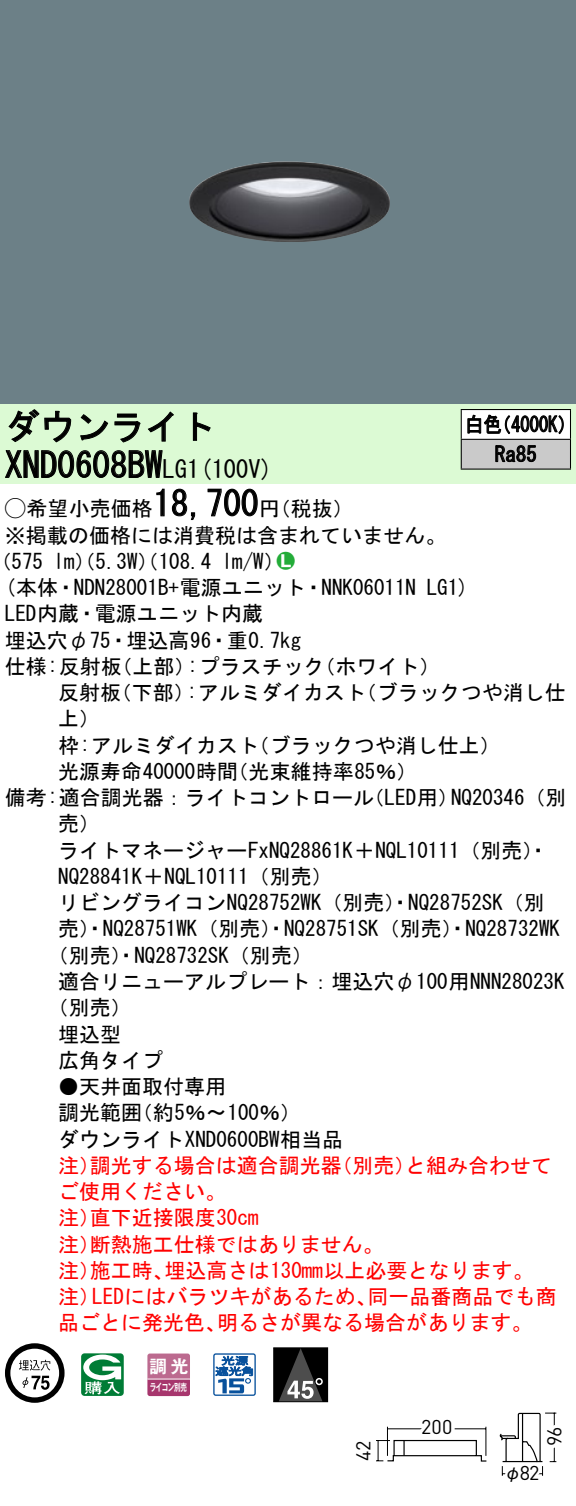
<style>
.page{position:relative;width:576px;height:1506px;background:#fff}
.page>*{position:absolute;margin:0;border:0;box-sizing:border-box;transform-origin:0 0}
.t1{font:35px "MS Gothic";color:#000}
.t2{font:24.5px "MS Gothic";color:#000}
.t3{font:21px/26.2px "MS Gothic";color:#000}
.t4{font:21px/26.2px "MS Gothic";color:#f00}
.t5{font:21px/29.8px "MS Gothic";color:#000;scale:.88 1}
.t6{font:21px "Ford Classification 1";color:#23ac38}
.t7{font:19.95px "DINOT";letter-spacing:.005em;color:#000}
.t8{font:17.5px "Gothic MB101 Pro De Bold 90 pv RKSJ H";color:#fff}
.t9{font:17.5px "Gothic BBB Pro Medium 90 pv RKSJ H";color:#000}
.t10{font:10.15px "Gothic MB101 Pro De Bold 90 pv RKSJ H";letter-spacing:-.05em;color:#fff;scale:.65 1}
.s1{font-size:24.5px}
.s2{font-family:"Ford Classification 1"}
.s3{color:#fff}
</style>
<div class="page">
<div style="left:0;top:0;width:575px;height:404px;background:#6c8087"></div>
<img style="left:189px;top:161px;width:201px;height:81px">
<div style="left:0;top:404px;width:575px;height:79px;background:#dcfad4"></div>
<svg style="left:8px;top:409px;width:64px;height:34px"></svg>
<svg style="left:80px;top:413px;width:60px;height:30px"></svg>
<svg style="left:148px;top:411px;width:25px;height:31px"></svg>
<svg style="left:192px;top:412px;width:19px;height:29px"></svg>
<svg style="left:5px;top:450px;width:158px;height:28px"></svg>
<svg style="left:156px;top:488px;width:9px;height:29px"></svg>
<svg style="left:172px;top:488px;width:24px;height:32px"></svg>
<svg style="left:207px;top:488px;width:51px;height:29px"></svg>
<svg style="left:5px;top:1343px;width:59px;height:59px"></svg>
<svg style="left:81px;top:1353px;width:43px;height:42px"></svg>
<svg style="left:147px;top:1353px;width:43px;height:43px;background:#b65b86"></svg>
<hr style="left:147px;top:1378px;width:43px;height:1px;background:#fff">
<svg style="left:213px;top:1353px;width:43px;height:42px"></svg>
<div style="left:273px;top:1347px;width:55px;height:55px;border:1px solid #000"></div>
<div style="left:273px;top:1347px;width:54px;height:54px;background:#000"></div>
<svg style="left:279px;top:1348px;width:43px;height:53px"></svg>
<div style="left:461px;top:409px;width:109px;height:30px;background:#fff"></div>
<div style="left:461px;top:439px;width:109px;height:30px;background:#cacaca"></div>
<hr style="left:460px;top:409px;width:110px;height:1px;background:#000">
<hr style="left:569px;top:410px;width:2px;height:29px;background:#000">
<hr style="left:460px;top:439px;width:110px;height:1px;background:#000">
<svg style="left:460px;top:410px;width:1px;height:58px"></svg>
<hr style="left:569px;top:440px;width:2px;height:28px;background:#000">
<hr style="left:460px;top:468px;width:110px;height:2px;background:#000">
<svg style="left:467px;top:414px;width:96px;height:20px"></svg>
<svg style="left:495px;top:445px;width:41px;height:17px"></svg>
<svg style="left:499px;top:1412px;width:58px;height:64px"></svg>
<svg style="left:376px;top:1426px;width:111px;height:36px"></svg>
<h1 class="t1" style="left:5px;top:409px;width:212px">ダウンライト</h1>
<p class="t2" style="left:187px;top:456px;width:87px">(1 100 (V</p>
<h1 class="t1" style="left:5px;top:447px;width:184px">XND0608BW<span class="s1">LG</span></h1>
<h1 class="t1" style="left:153px;top:486px;width:106px">18,700</h1>
<p class="t3" style="left:5px;top:495px;width:442px"><span class="s2">A</span>希望小売価格<br>※掲載の価格には消費税は含まれていません。</p>
<p class="t6" style="left:277px;top:550px;width:19px">2<span class="s3">7</span></p>
<p class="t3" style="left:259px;top:495px;width:96px">（円税抜(</p>
<p class="t3" style="left:222px;top:548px;width:64px">l m (W/</p>
<p class="t3" style="left:-9px;top:548px;width:54px">（575</p>
<p class="t3" style="left:54px;top:548px;width:159px">lm）（5.3 ）（W 108.4</p>
<p class="t5" style="left:494px;top:409px;width:49px;text-indent:-30px">白色<br>Ra85</p>
<p class="t5" style="left:492px;top:409px;width:96px">（4000 (K</p>
<p class="t3" style="left:5px;top:574px;width:412px">(本体・NDN28001 +B 電源ユニット・NNK06011N</p>
<p class="t3" style="left:5px;top:600px;width:259px">LED内蔵・電源ユニット内蔵</p>
<p class="t3" style="left:5px;top:627px;width:297px">埋込穴φ75・埋込高96・重0.7kg</p>
<p class="t3" style="left:314px;top:653px;width:127px">（ホワイト(</p>
<p class="t3" style="left:426px;top:574px;width:44px">LG (1</p>
<p class="t3" style="left:187px;top:653px;width:139px">:プラスチック</p>
<p class="t3" style="left:5px;top:653px;width:118px">仕様:反射板</p>
<p class="t3" style="left:111px;top:653px;width:85px">（上部）</p>
<p class="t3" style="left:58px;top:679px;width:64px">反射板上(</p>
<p class="t3" style="left:111px;top:679px;width:85px">（下部）</p>
<p class="t3" style="left:355px;top:679px;width:211px">（ブラックつや消し仕</p>
<p class="t3" style="left:187px;top:679px;width:181px">:アルミダイカスト</p>
<p class="t3" style="left:248px;top:732px;width:254px">（ブラックつや消し仕上(</p>
<p class="t3" style="left:227px;top:732px;width:191px;text-indent:-169px">枠:アルミダイカスト<br>（光束維持率85％(</p>
<p class="t3" style="left:58px;top:758px;width:181px">光源寿命40000時間</p>
<p class="t3" style="left:5px;top:784px;width:370px">備考:適合調光器：ライトコントロール</p>
<p class="t3" style="left:58px;top:810px;width:43px">売(</p>
<p class="t3" style="left:58px;top:837px;width:492px">ライトマネージャーFxNQ28861 ＋K NQL10111（別売・(</p>
<p class="t3" style="left:58px;top:863px;width:276px">NQ28841 ＋K NQL10111（別売(</p>
<p class="t3" style="left:58px;top:889px;width:488px">リビングライコンNQ28752WK（別売）・NQ28752SK（別</p>
<p class="t3" style="left:58px;top:915px;width:503px">売）・NQ28751WK（別売）・NQ28751SK（別売）・NQ28732WK</p>
<p class="t3" style="left:48px;top:942px;width:267px">（別売）・NQ28732SK（別売(</p>
<p class="t3" style="left:58px;top:968px;width:507px">適合リニューアルプレート：埋込穴φ100用NNN28023K</p>
<p class="t3" style="left:48px;top:994px;width:86px">（別売(</p>
<p class="t3" style="left:58px;top:1020px;width:65px">埋込型</p>
<p class="t3" style="left:58px;top:1047px;width:106px">広角タイプ</p>
<p class="t3" style="left:132px;top:1073px;width:171px;text-indent:-74px">●天井面取付専用<br>（約5％〜100％(</p>
<p class="t3" style="left:363px;top:784px;width:97px">（LED用）</p>
<p class="t3" style="left:451px;top:784px;width:117px">NQ20346（別</p>
<p class="t3" style="left:58px;top:1099px;width:286px">調光範囲<br>ダウンライトXND0600BW相当品</p>
<p class="t4" style="left:90px;top:1152px;width:253px">調光する場合は適合調光器</p>
<p class="t4" style="left:331px;top:1152px;width:85px">（別売）</p>
<p class="t4" style="left:405px;top:1152px;width:148px">と組み合わせて</p>
<p class="t4" style="left:58px;top:1152px;width:43px">注）</p>
<p class="t4" style="left:58px;top:1178px;width:169px">ご使用ください。</p>
<p class="t4" style="left:90px;top:1204px;width:170px">直下近接限度30cm</p>
<p class="t4" style="left:90px;top:1204px;width:295px;text-indent:-32px">注）<br>断熱施工仕様ではありません。</p>
<p class="t4" style="left:58px;top:1230px;width:43px">注）</p>
<p class="t4" style="left:164px;top:1257px;width:370px">埋込高さは130mm以上必要となります。</p>
<p class="t4" style="left:90px;top:1257px;width:85px">施工時、</p>
<p class="t4" style="left:58px;top:1257px;width:43px">注）</p>
<p class="t4" style="left:92px;top:1283px;width:286px">LEDにはバラツキがあるため、</p>
<p class="t4" style="left:367px;top:1283px;width:190px">同一品番商品でも商</p>
<p class="t4" style="left:58px;top:1283px;width:43px">注）</p>
<p class="t4" style="left:58px;top:1309px;width:169px">品ごとに発光色、</p>
<p class="t4" style="left:217px;top:1309px;width:317px">明るさが異なる場合があります。</p>
<p class="t8" style="left:149px;top:1351px;width:41px">調光</p>
<p class="t10" style="left:150px;top:1379px;width:59px">ライコン別売</p>
<p class="t7" style="left:349px;top:1460px;width:22px;rotate:-90deg">42</p>
<p class="t7" style="left:421px;top:1413px;width:33px">200</p>
<p class="t7" style="left:519px;top:1458px;width:21px">82</p>
<p class="t9" style="left:504px;top:1458px;width:19px">φ</p>
<p class="t7" style="left:540px;top:1446px;width:21px;rotate:-90deg">96</p>
</div>
